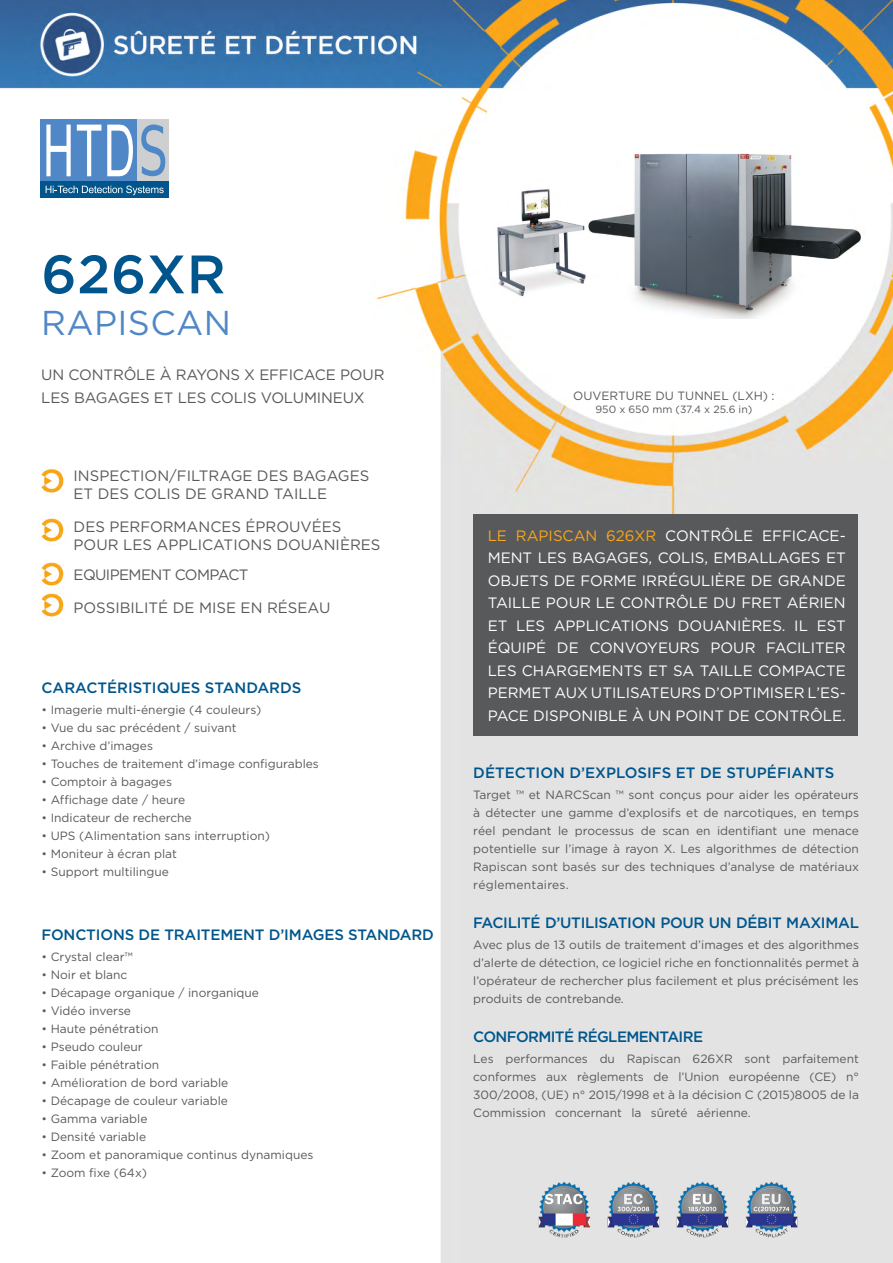
<style>
.page{position:relative;width:893px;height:1263px;background:#fff}
.page>*{position:absolute;margin:0;border:0;box-sizing:border-box;transform-origin:0 0}
.t1{font:500 54px "Gotham";letter-spacing:.01em;color:#00568c}
.t2{font:34.5px "Gotham";letter-spacing:.01em;color:#5087c7}
.t3{font:15px/22.5px "Gotham";color:#fff;text-align:right}
.t4{font:15px/18px "Gotham";color:#58595b}
.t5{font:500 15px "Gotham";letter-spacing:-.01em;color:#00568c}
.t6{font:500 15px "Gotham";letter-spacing:-.04em;color:#00568c}
.t7{font:15px "Gotham";letter-spacing:-.04em;color:#58595b}
.t8{font:15px "Gotham";color:#faa61a}
.t9{font:12px/18px "Gotham";color:#58595b;text-align:right}
.t10{font:10.5px "Gotham";color:#58595b}
.s1{font-weight:300}
</style>
<div class="page">
<img style="left:0;top:0;width:893px;height:1263px">
<img style="left:39px;top:468px;width:25px;height:28px">
<img style="left:37px;top:514px;width:32px;height:35px">
<img style="left:37px;top:559px;width:32px;height:31px">
<img style="left:37px;top:590px;width:32px;height:34px">
<div style="left:473px;top:514px;width:385px;height:222px;background:#58595b"></div>
<hr style="left:40px;top:180px;width:129px;height:1px;background:#fff">
<div style="left:40px;top:119px;width:97px;height:61px;background:#5087c7"></div>
<div style="left:137px;top:119px;width:32px;height:61px;background:#cdcfd0"></div>
<div style="left:40px;top:181px;width:129px;height:17px;background:#00568c"></div>
<svg style="left:46px;top:186px;width:118px;height:9px"></svg>
<svg style="left:46px;top:125px;width:25px;height:51px"></svg>
<svg style="left:77px;top:125px;width:24px;height:51px"></svg>
<svg style="left:107px;top:125px;width:26px;height:51px"></svg>
<svg style="left:141px;top:125px;width:24px;height:51px"></svg>
<img style="left:486px;top:145px;width:379px;height:173px">
<img style="left:525px;top:1173px;width:283px;height:70px">
<h1 class="t1" style="left:41px;top:244px;width:186px">626XR</h1>
<h2 class="t2" style="left:41px;top:304px;width:191px">RAPISCAN</h2>
<p class="t4" style="left:41px;top:363px;width:345px;line-height:22.5px">UN CONTRÔLE À RAYONS X EFFICACE POUR<br>LES BAGAGES ET LES COLIS VOLUMINEUX</p>
<p class="t4" style="left:74px;top:467px;width:297px">INSPECTION/FILTRAGE DES BAGAGES<br>ET DES COLIS DE GRAND TAILLE</p>
<p class="t4" style="left:74px;top:518px;width:308px">DES PERFORMANCES ÉPROUVÉES<br>POUR LES APPLICATIONS DOUANIÈRES</p>
<p class="t7" style="left:74px;top:567px;width:177px">EQUIPEMENT COMPACT</p>
<p class="t4" style="left:74px;top:599px;width:258px">POSSIBILITÉ DE MISE EN RÉSEAU</p>
<p class="t5" style="left:41px;top:679px;width:261px">CARACTÉRISTIQUES STANDARDS</p>
<p class="t9" style="left:41px;top:701px;width:221px"><span class="s1">•</span> Imagerie multi-énergie (4 couleurs(</p>
<p class="t9" style="left:41px;top:719px;width:197px"><span class="s1">•</span> Vue du sac précédent / suivant</p>
<p class="t9" style="left:41px;top:737px;width:113px"><span class="s1">•</span> Archive d’images</p>
<p class="t9" style="left:41px;top:755px;width:279px"><span class="s1">•</span> Touches de traitement d’image configurables</p>
<p class="t9" style="left:41px;top:773px;width:132px"><span class="s1">•</span> Comptoir à bagages</p>
<p class="t9" style="left:41px;top:791px;width:145px"><span class="s1">•</span> Affichage date / heure</p>
<p class="t9" style="left:41px;top:809px;width:152px"><span class="s1">•</span> Indicateur de recherche</p>
<p class="t9" style="left:41px;top:827px;width:230px"><span class="s1">•</span> UPS (Alimentation sans interruption(</p>
<p class="t9" style="left:41px;top:845px;width:137px"><span class="s1">•</span> Moniteur à écran plat</p>
<p class="t9" style="left:41px;top:863px;width:129px"><span class="s1">•</span> Support multilingue</p>
<p class="t5" style="left:41px;top:926px;width:394px">FONCTIONS DE TRAITEMENT D’IMAGES STANDARD</p>
<p class="t9" style="left:41px;top:948px;width:93px"><span class="s1">•</span> Crystal clearTM</p>
<p class="t9" style="left:41px;top:966px;width:87px"><span class="s1">•</span> Noir et blanc</p>
<p class="t9" style="left:41px;top:984px;width:219px"><span class="s1">•</span> Décapage organique / inorganique</p>
<p class="t9" style="left:41px;top:1002px;width:91px"><span class="s1">•</span> Vidéo inverse</p>
<p class="t9" style="left:41px;top:1020px;width:119px"><span class="s1">•</span> Haute pénétration</p>
<p class="t9" style="left:41px;top:1038px;width:103px"><span class="s1">•</span> Pseudo couleur</p>
<p class="t9" style="left:41px;top:1056px;width:119px"><span class="s1">•</span> Faible pénétration</p>
<p class="t9" style="left:41px;top:1074px;width:188px"><span class="s1">•</span> Amélioration de bord variable</p>
<p class="t9" style="left:41px;top:1092px;width:188px"><span class="s1">•</span> Décapage de couleur variable</p>
<p class="t9" style="left:41px;top:1110px;width:107px"><span class="s1">•</span> Gamma variable</p>
<p class="t9" style="left:41px;top:1128px;width:106px"><span class="s1">•</span> Densité variable</p>
<p class="t9" style="left:41px;top:1146px;width:274px"><span class="s1">•</span> Zoom et panoramique continus dynamiques</p>
<p class="t9" style="left:41px;top:1164px;width:107px"><span class="s1">•</span> Zoom fixe (64 (x</p>
<p class="t9" style="left:573px;top:386px;width:203px">OUVERTURE DU TUNNEL (LXH :(</p>
<p class="t10" style="left:595px;top:403px;width:158px">950 x 650 mm (37.4 x 25.6 in(</p>
<p class="t3" style="left:665px;top:524px;width:90px">CONTRÔLE</p>
<p class="t8" style="left:516px;top:527px;width:83px">RAPISCAN</p>
<p class="t8" style="left:606px;top:527px;width:52px">626XR</p>
<p class="t3" style="left:762px;top:524px;width:85px">EFFICACE-</p>
<p class="t8" style="left:488px;top:527px;width:21px">LE</p>
<p class="t3" style="left:488px;top:569px;width:360px">OBJETS DE FORME IRRÉGULIÈRE DE GRANDE<br>TAILLE POUR LE CONTRÔLE DU FRET AÉRIEN<br>EST</p>
<p class="t3" style="left:488px;top:547px;width:360px">MENT LES BAGAGES, COLIS, EMBALLAGES ET</p>
<p class="t3" style="left:678px;top:614px;width:109px">DOUANIÈRES.</p>
<p class="t3" style="left:554px;top:614px;width:117px">APPLICATIONS</p>
<p class="t3" style="left:516px;top:614px;width:30px">LES</p>
<p class="t3" style="left:488px;top:614px;width:21px">ET</p>
<p class="t3" style="left:794px;top:614px;width:15px">IL</p>
<p class="t3" style="left:488px;top:637px;width:360px;text-align:left">ÉQUIPÉ<br>LES CHARGEMENTS ET SA TAILLE COMPACTE</p>
<p class="t3" style="left:488px;top:704px;width:360px">PACE DISPONIBLE À UN POINT DE CONTRÔLE.</p>
<p class="t3" style="left:589px;top:637px;width:112px">CONVOYEURS</p>
<p class="t3" style="left:710px;top:637px;width:47px">POUR</p>
<p class="t3" style="left:766px;top:637px;width:81px">FACILITER</p>
<p class="t3" style="left:557px;top:637px;width:23px">DE</p>
<p class="t3" style="left:488px;top:682px;width:360px">PERMET AUX UTILISATEURS D’OPTIMISER ’L ES-</p>
<p class="t5" style="left:473px;top:764px;width:363px">DÉTECTION D’EXPLOSIFS ET DE STUPÉFIANTS</p>
<p class="t9" style="left:473px;top:786px;width:387px">Target ™ et NARCScan ™ sont conçus pour aider les opérateurs à détecter une gamme d’explosifs et de narcotiques, en temps menace</p>
<p class="t9" style="left:473px;top:822px;width:387px;text-align:left">réel<br>potentielle sur ’l image à rayon X. Les algorithmes de détection Rapiscan sont basés sur des techniques d’analyse de matériaux réglementaires.</p>
<p class="t5" style="left:473px;top:914px;width:387px">FACILITÉ D’UTILISATION POUR UN DÉBIT MAXIMAL</p>
<p class="t9" style="left:473px;top:936px;width:387px;text-align:justify">Avec plus de 13 outils de traitement d’images et des algorithmes d’alerte de détection, ce logiciel riche en fonctionnalités permet à ’l opérateur de rechercher plus facilement et plus précisément les produits de contrebande.</p>
<p class="t6" style="left:473px;top:1028px;width:231px">CONFORMITÉ RÉGLEMENTAIRE</p>
<p class="t9" style="left:782px;top:1050px;width:78px">parfaitement</p>
<p class="t9" style="left:717px;top:822px;width:62px">identifiant</p>
<p class="t9" style="left:502px;top:822px;width:51px">pendant</p>
<p class="t9" style="left:558px;top:822px;width:12px">le</p>
<p class="t9" style="left:641px;top:822px;width:17px">de</p>
<p class="t9" style="left:575px;top:822px;width:61px">processus</p>
<p class="t9" style="left:662px;top:822px;width:29px">scan</p>
<p class="t9" style="left:696px;top:822px;width:16px">en</p>
<p class="t9" style="left:784px;top:822px;width:23px">une</p>
<p class="t9" style="left:505px;top:1050px;width:84px">performances</p>
<p class="t9" style="left:600px;top:1050px;width:17px">du</p>
<p class="t9" style="left:627px;top:1050px;width:55px">Rapiscan</p>
<p class="t9" style="left:693px;top:1050px;width:42px">626XR</p>
<p class="t9" style="left:473px;top:1050px;width:22px">Les</p>
<p class="t9" style="left:744px;top:1050px;width:27px">sont</p>
<p class="t9" style="left:577px;top:1068px;width:68px">règlements</p>
<p class="t9" style="left:729px;top:1068px;width:72px">européenne</p>
<p class="t9" style="left:473px;top:1068px;width:65px">conformes</p>
<p class="t9" style="left:473px;top:1086px;width:387px">300/2008, (UE) n° 2015/1998 et laà décision C (2015)8005 de la</p>
<p class="t9" style="left:697px;top:1104px;width:55px">aérienne.</p>
<p class="t9" style="left:654px;top:1068px;width:17px">de</p>
<p class="t9" style="left:678px;top:1068px;width:42px">’l Union</p>
<p class="t9" style="left:809px;top:1068px;width:28px">(CE)</p>
<p class="t9" style="left:846px;top:1068px;width:14px">n°</p>
<p class="t9" style="left:546px;top:1068px;width:23px">aux</p>
<p class="t9" style="left:651px;top:1104px;width:39px">sûreté</p>
<p class="t9" style="left:631px;top:1104px;width:12px">la</p>
<p class="t9" style="left:473px;top:1104px;width:74px">Commission</p>
<p class="t9" style="left:555px;top:1104px;width:69px">concernant</p>
</div>
